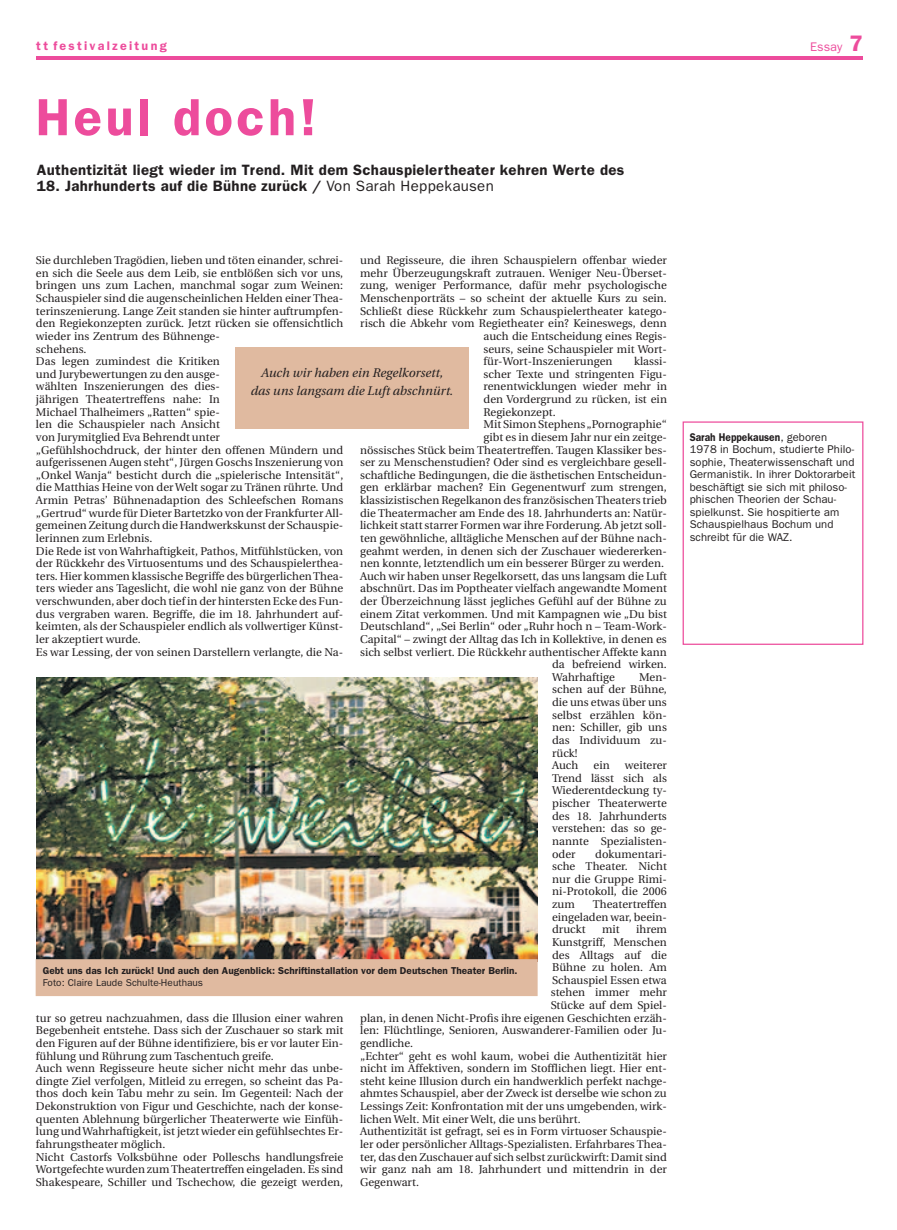
<style>
.page{position:relative;width:897px;height:1230px;background:#fff}
.page>*{position:absolute;margin:0;border:0;box-sizing:border-box;transform-origin:0 0}
.t1{font:600 52.5px "Franklin Gothic";letter-spacing:.065em;color:#ed4c9c}
.t2{font:600 15px "Franklin Gothic";letter-spacing:.02em;color:#231f20}
.t3{font:italic 12.5px/18.8px "Utopia";letter-spacing:.005em;color:#231f20;text-align:center}
.t4{font:600 12.5px "Franklin Gothic";letter-spacing:.185em;color:#ed4c9c}
.t5{font:12.5px "Franklin Gothic";letter-spacing:.005em;color:#ed4c9c}
.t6{font:11.25px/12.6px "Utopia";color:#231f20}
.t7{font:11.25px/12.5px "Franklin Gothic";letter-spacing:.005em;color:#231f20}
.t8{font:600 10px "Franklin Gothic";color:#231f20}
.t9{font:10px "Franklin Gothic";color:#231f20}
.s1{font-weight:600;font-size:22.5px}
.s2{font-weight:400}
.s3{font-weight:600}
</style>
<div class="page">
<div style="left:682px;top:421px;width:181px;height:224px;border:1px solid #ed4c9c"></div>
<hr style="left:36px;top:56px;width:826px;height:4px;background:#ed4c9c">
<img style="left:36px;top:677px;width:501px;height:282px">
<div style="left:36px;top:960px;width:501px;height:35px;background:#e0baa0"></div>
<div style="left:36px;top:959px;width:501px;height:37px;border:1px solid #e0baa0"></div>
<div style="left:235px;top:347px;width:233px;height:81px;background:#e0baa0"></div>
<p class="t4" style="left:36px;top:42px;width:132px">tt festivalzeitung</p>
<p class="t5" style="left:809px;top:42px;width:54px">Essay <span class="s1">7</span></p>
<h1 class="t1" style="left:36px;top:99px;width:282px">Heul doch!</h1>
<h2 class="t2" style="left:37px;top:164px;width:588px">Authentizität liegt wieder im Trend. Mit dem Schauspielertheater kehren Werte des</h2>
<h2 class="t2" style="left:37px;top:181px;width:458px">18. Jahrhunderts auf die Bühne zurück / <span class="s2">Von Sarah Heppekausen</span></h2>
<p class="t6" style="left:360px;top:255px;width:308px">und Regisseure, die ihren Schauspielern offenbar wieder</p>
<p class="t6" style="left:360px;top:268px;width:308px">mehr Überzeugungskraft zutrauen. Weniger Neu-Überset-</p>
<p class="t6" style="left:360px;top:280px;width:308px">zung, weniger Performance, dafür mehr psychologische</p>
<p class="t6" style="left:360px;top:293px;width:308px">Menschenporträts – so scheint der aktuelle Kurs zu sein.</p>
<p class="t6" style="left:360px;top:306px;width:308px">Schließt diese Rückkehr zum Schauspielertheater katego-</p>
<p class="t6" style="left:360px;top:318px;width:308px">risch die Abkehr vom Regietheater ein? Keineswegs, denn</p>
<p class="t6" style="left:483px;top:331px;width:185px">auch die Entscheidung eines Regis-</p>
<p class="t6" style="left:483px;top:343px;width:185px">seurs, seine Schauspieler mit Wort-</p>
<p class="t6" style="left:483px;top:356px;width:130px">für-Wort-Inszenierungen</p>
<p class="t6" style="left:634px;top:356px;width:34px">klassi-</p>
<p class="t6" style="left:483px;top:369px;width:185px">scher Texte und stringenten Figu-</p>
<p class="t6" style="left:483px;top:381px;width:185px">renentwicklungen wieder mehr in</p>
<p class="t6" style="left:483px;top:394px;width:185px">den Vordergrund zu rücken, ist ein</p>
<p class="t6" style="left:483px;top:407px;width:74px">Regiekonzept.</p>
<p class="t6" style="left:483px;top:419px;width:185px">Mit Simon Stephens „Pornographie“</p>
<p class="t6" style="left:483px;top:432px;width:185px">gibt es in diesem Jahr nur ein zeitge-</p>
<p class="t6" style="left:360px;top:444px;width:308px">nössisches Stück beim Theatertreffen. Taugen Klassiker bes-</p>
<p class="t6" style="left:360px;top:457px;width:308px">ser zu Menschenstudien? Oder sind es vergleichbare gesell-</p>
<p class="t6" style="left:360px;top:470px;width:308px">schaftliche Bedingungen, die die ästhetischen Entscheidun-</p>
<p class="t6" style="left:360px;top:482px;width:308px">gen erklärbar machen? Ein Gegenentwurf zum strengen,</p>
<p class="t6" style="left:360px;top:495px;width:308px">klassizistischen Regelkanon des französischen Theaters trieb</p>
<p class="t6" style="left:360px;top:508px;width:308px">die Theatermacher am Ende des 18. Jahrhunderts an: Natür-</p>
<p class="t6" style="left:360px;top:520px;width:308px">lichkeit statt starrer Formen war ihre Forderung. Ab jetzt soll-</p>
<p class="t6" style="left:360px;top:533px;width:308px">ten gewöhnliche, alltägliche Menschen auf der Bühne nach-</p>
<p class="t6" style="left:360px;top:545px;width:308px">geahmt werden, in denen sich der Zuschauer wiedererken-</p>
<p class="t6" style="left:360px;top:558px;width:305px">nen konnte, letztendlich um ein besserer Bürger zu werden.</p>
<p class="t6" style="left:360px;top:571px;width:308px">Auch wir haben unser Regelkorsett, das uns langsam die Luft</p>
<p class="t6" style="left:360px;top:583px;width:308px">abschnürt. Das im Poptheater vielfach angewandte Moment</p>
<p class="t6" style="left:360px;top:596px;width:308px">der Überzeichnung lässt jegliches Gefühl auf der Bühne zu</p>
<p class="t6" style="left:360px;top:609px;width:308px">einem Zitat verkommen. Und mit Kampagnen wie „Du bist</p>
<p class="t6" style="left:360px;top:621px;width:308px">Deutschland“, „Sei Berlin“ oder „Ruhr hoch n – Team-Work-</p>
<p class="t6" style="left:360px;top:634px;width:308px">Capital“ – zwingt der Alltag das Ich in Kollektive, in denen es</p>
<p class="t6" style="left:360px;top:646px;width:308px">sich selbst verliert. Die Rückkehr authentischer Affekte kann</p>
<p class="t6" style="left:552px;top:659px;width:116px">da befreiend wirken.</p>
<p class="t6" style="left:552px;top:672px;width:64px">Wahrhaftige</p>
<p class="t6" style="left:36px;top:255px;width:309px">Sie durchleben Tragödien, lieben und töten einander, schrei&shy;en sich die Seele aus dem Leib, sie entblößen sich vor uns, bringen uns zum Lachen, manchmal sogar zum Weinen:<br>Schauspieler sind die augenscheinlichen Helden einer Thea&shy;terinszenierung. Lange Zeit standen sie hinter auftrumpfen&shy;den Regiekonzepten zurück. Jetzt rücken sie offensichtlich wieder ins Zentrum des Bühnenge-<br>schehens.<br>Das legen zumindest die Kritiken<br>und Jurybewertungen zu den ausge-<br>wählten Inszenierungen des dies-<br>jährigen Theatertreffens nahe: In<br>Michael Thalheimers „Ratten“ spie-<br>len die Schauspieler nach Ansicht<br>von Jurymitglied Eva Behrendt unter<br>„Gefühlshochdruck, der hinter den offenen Mündern und aufgerissenen Augen steht“, Jürgen Goschs Inszenierung von „Onkel Wanja“ besticht durch die „spielerische Intensität“, die Matthias Heine von der Welt sogar zu Tränen rührte. Und Armin Petras’ Bühnenadaption des Schleefschen Romans „Gertrud“ wurde für Dieter Bartetzko von der Frankfurter All&shy;gemeinen Zeitung durch die Handwerkskunst der Schauspie&shy;lerinnen zum Erlebnis.<br>Die Rede ist von Wahrhaftigkeit, Pathos, Mitfühlstücken, von der Rückkehr des Virtuosentums und des Schauspielerthea&shy;ters. Hier kommen klassische Begriffe des bürgerlichen Thea&shy;ters wieder ans Tageslicht, die wohl nie ganz von der Bühne verschwunden, aber doch tief in der hintersten Ecke des Fun&shy;dus vergraben waren. Begriffe, die im 18. Jahrhundert auf&shy;keimten, als der Schauspieler endlich als vollwertiger Künst&shy;ler akzeptiert wurde.<br>Es war Lessing, der von seinen Darstellern verlangte, die Na-</p>
<p class="t3" style="left:250px;top:364px;width:204px">Auch wir haben ein Regelkorsett, das uns langsam die Luft abschnürt.</p>
<p class="t6" style="left:552px;top:672px;width:116px;text-indent:87px">Men&shy;schen auf der Bühne, die uns etwas über uns selbst erzählen kön&shy;nen: Schiller, gib uns das Individuum zu&shy;rück!<br>Auch</p>
<p class="t6" style="left:552px;top:760px;width:116px;text-align:justify;text-indent:73px">weiterer Trend lässt sich als Wiederentdeckung ty&shy;pischer Theaterwerte des 18. Jahrhunderts verstehen: das so ge&shy;nannte Spezialisten&shy;oder</p>
<p class="t6" style="left:593px;top:760px;width:18px">ein</p>
<p class="t6" style="left:552px;top:848px;width:116px;text-align:justify;text-indent:43px">dokumentari&shy;sche Theater. Nicht nur die Gruppe Rimi&shy;ni-Protokoll, die 2006 zum</p>
<p class="t6" style="left:552px;top:899px;width:116px;text-align:justify;text-indent:41px">Theatertreffen eingeladen war, beein&shy;druckt</p>
<p class="t6" style="left:602px;top:924px;width:19px">mit</p>
<p class="t6" style="left:636px;top:924px;width:32px">ihrem</p>
<p class="t6" style="left:552px;top:937px;width:116px">Kunstgriff, Menschen</p>
<p class="t6" style="left:552px;top:949px;width:116px">des Alltags auf die</p>
<p class="t6" style="left:552px;top:962px;width:116px">Bühne zu holen. Am</p>
<p class="t6" style="left:552px;top:975px;width:116px">Schauspiel Essen etwa</p>
<p class="t6" style="left:550px;top:987px;width:118px">stehen immer mehr</p>
<p class="t6" style="left:550px;top:1000px;width:118px">Stücke auf dem Spiel-</p>
<p class="t6" style="left:360px;top:1013px;width:308px">plan, in denen Nicht-Profis ihre eigenen Geschichten erzäh-</p>
<p class="t6" style="left:360px;top:1025px;width:308px">len: Flüchtlinge, Senioren, Auswanderer-Familien oder Ju-</p>
<p class="t6" style="left:360px;top:1038px;width:54px">gendliche.</p>
<p class="t6" style="left:360px;top:1050px;width:308px">„Echter“ geht es wohl kaum, wobei die Authentizität hier</p>
<p class="t6" style="left:360px;top:1063px;width:308px">nicht im Affektiven, sondern im Stofflichen liegt. Hier ent-</p>
<p class="t6" style="left:360px;top:1076px;width:308px">steht keine Illusion durch ein handwerklich perfekt nachge-</p>
<p class="t6" style="left:360px;top:1088px;width:308px">ahmtes Schauspiel, aber der Zweck ist derselbe wie schon zu</p>
<p class="t6" style="left:360px;top:1101px;width:308px">Lessings Zeit: Konfrontation mit der uns umgebenden, wirk-</p>
<p class="t6" style="left:360px;top:1114px;width:222px">lichen Welt. Mit einer Welt, die uns berührt.</p>
<p class="t6" style="left:360px;top:1126px;width:308px">Authentizität ist gefragt, sei es in Form virtuoser Schauspie-</p>
<p class="t6" style="left:360px;top:1139px;width:308px">ler oder persönlicher Alltags-Spezialisten. Erfahrbares Thea-</p>
<p class="t6" style="left:360px;top:1151px;width:308px">ter, das den Zuschauer auf sich selbst zurückwirft: Damit sind</p>
<p class="t6" style="left:360px;top:1164px;width:308px">wir ganz nah am 18. Jahrhundert und mittendrin in der</p>
<p class="t6" style="left:360px;top:1177px;width:60px">Gegenwart.</p>
<p class="t8" style="left:43px;top:967px;width:476px">Gebt uns das Ich zurück! Und auch den Augenblick: Schriftinstallation vor dem Deutschen Theater Berlin.</p>
<p class="t9" style="left:43px;top:979px;width:162px">Foto: Claire Laude Schulte-Heuthaus</p>
<p class="t6" style="left:36px;top:1013px;width:309px">tur so getreu nachzuahmen, dass die Illusion einer wahren Begebenheit entstehe. Dass sich der Zuschauer so stark mit den Figuren auf der Bühne identifiziere, bis er vor lauter Ein&shy;fühlung und Rührung zum Taschentuch greife.<br>Auch wenn Regisseure heute sicher nicht mehr das unbe&shy;dingte Ziel verfolgen, Mitleid zu erregen, so scheint das Pa&shy;thos doch kein Tabu mehr zu sein. Im Gegenteil: Nach der Dekonstruktion von Figur und Geschichte, nach der konse&shy;quenten Ablehnung bürgerlicher Theaterwerte wie Einfüh&shy;lung und Wahrhaftigkeit, ist jetzt wieder ein gefühlsechtes Er&shy;fahrungstheater möglich.<br>Nicht Castorfs Volksbühne oder Polleschs handlungsfreie Wortgefechte wurden zum Theatertreffen eingeladen. Es sind Shakespeare, Schiller und Tschechow, die gezeigt werden,</p>
<p class="t7" style="left:689px;top:432px;width:167px"><span class="s3">Sarah Heppekausen</span>, geboren<br>1978 in Bochum, studierte Philo&shy;sophie, Theaterwissenschaft und<br>Germanistik. In ihrer Doktorarbeit beschäftigt sie sich mit philoso&shy;phischen Theorien der Schau&shy;spielkunst. Sie hospitierte am<br>Schauspielhaus Bochum und schreibt für die WAZ.</p>
</div>
